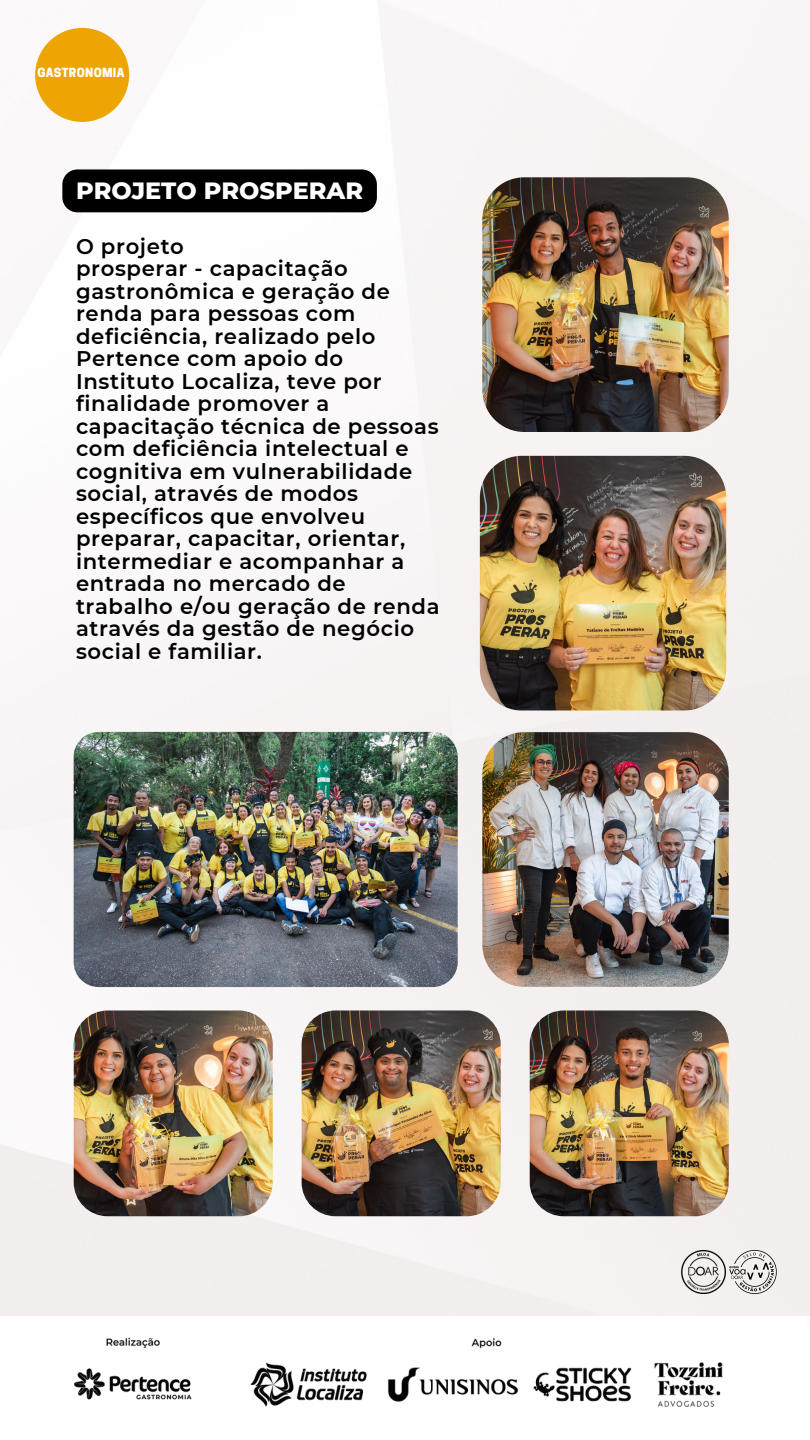
<style>
.page{position:relative;width:810px;height:1440px;background:#fff}
.page>*{position:absolute;margin:0;border:0;box-sizing:border-box;transform-origin:0 0}
.t1{font:800 24px "Montserrat";color:#fff}
.t2{font:600 21.2px/22.5px "Montserrat";letter-spacing:.03em;color:#000}
.t3{font:800 11.8px "Cooper Hewitt";letter-spacing:.03em;color:#fff}
</style>
<div class="page">
<img style="left:0;top:0;width:810px;height:1316px">
<div style="left:62px;top:169px;width:315px;height:43px;background:#000;border-radius:15px"></div>
<img style="left:482px;top:732px;width:247px;height:255px;border-radius:42px">
<img style="left:74px;top:732px;width:384px;height:255px;border-radius:25px">
<img style="left:74px;top:1011px;width:199px;height:205px;border-radius:34px">
<img style="left:302px;top:1011px;width:199px;height:205px;border-radius:34px">
<img style="left:530px;top:1011px;width:199px;height:205px;border-radius:34px">
<img style="left:480px;top:456px;width:246px;height:255px;border-radius:42px">
<img style="left:482px;top:177px;width:247px;height:255px;border-radius:42px">
<div style="left:35px;top:28px;width:94px;height:94px;background:#eda504;border-radius:50%"></div>
<img style="left:682px;top:1250px;width:44px;height:44px">
<img style="left:729px;top:1248px;width:47px;height:47px">
<img style="left:75px;top:1337px;width:648px;height:69px">
<p class="t3" style="left:37px;top:68px;width:89px">GASTRONOMIA</p>
<p class="t1" style="left:76px;top:176px;width:289px">PROJETO PROSPERAR</p>
<p class="t2" style="left:76px;top:235px;width:365px">O projeto<br>prosperar - capacitação gastronômica e geração de renda para pessoas com deficiência, realizado pelo<br>Pertence com apoio do<br>Instituto Localiza, teve por finalidade promover a capacitação técnica de pessoas com deficiência intelectual e cognitiva em vulnerabilidade social, através de modos específicos que envolveu preparar, capacitar, orientar, intermediar e acompanhar a entrada no mercado de trabalho e/ou geração de renda através da gestão de negócio social e familiar.</p>
</div>
